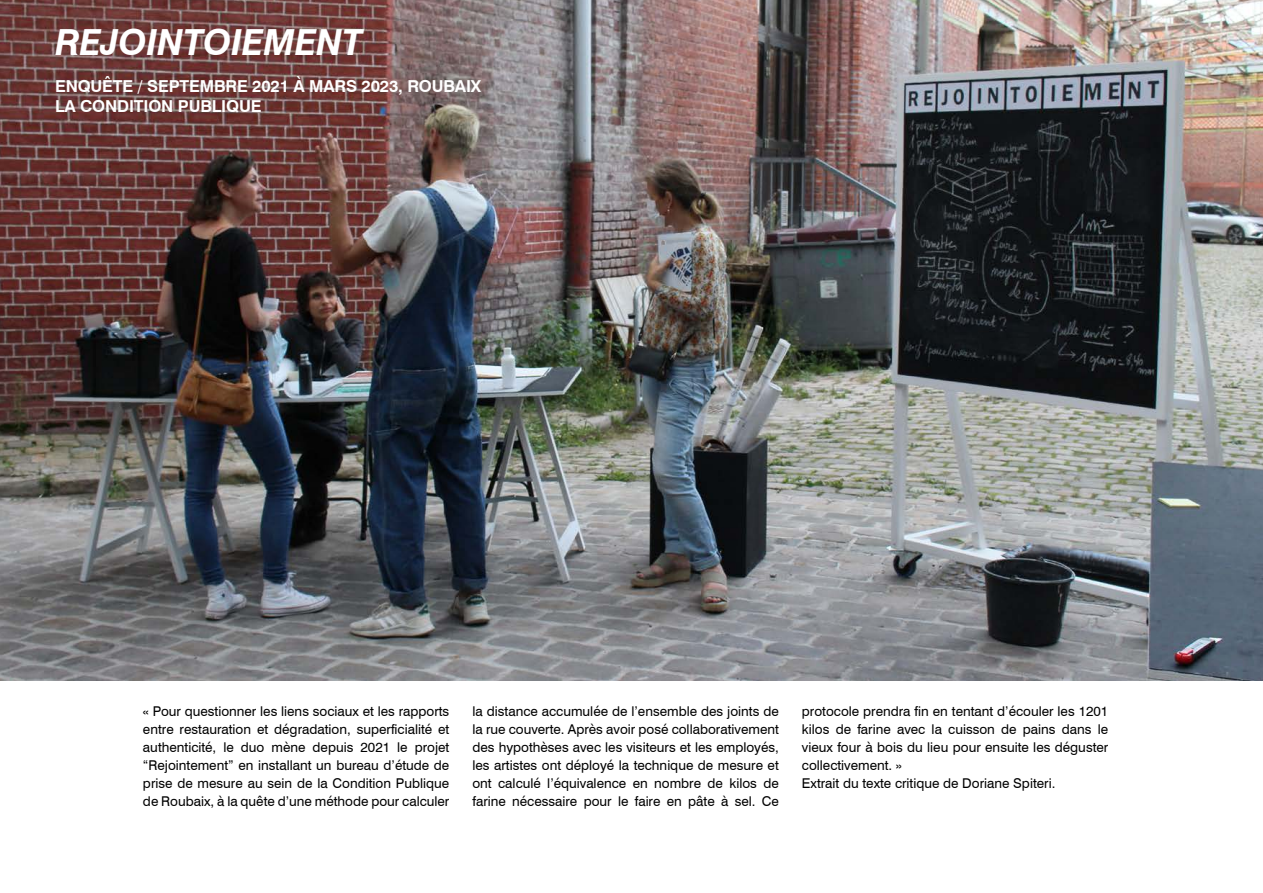
<style>
.page{position:relative;width:1263px;height:893px;background:#fff}
.page>*{position:absolute;margin:0;border:0;box-sizing:border-box;transform-origin:0 0}
.t1{font:italic 700 36px "Swiss 721 BT";letter-spacing:-.01em;color:#fff}
.t2{font:700 16.5px/19.8px "Swiss 721 BT";letter-spacing:-.01em;color:#fff}
.t3{font:13.5px/18px "Swiss 721 BT";color:#000;text-align:justify}
</style>
<div class="page">
<img style="left:0;top:0;width:1263px;height:680px">
<h1 class="t1" style="left:55px;top:20px;width:309px">REJOINTOIEMENT</h1>
<p class="t2" style="left:55px;top:77px;width:428px">ENQUÊTE / SEPTEMBRE 2021 À MARS 2023, ROUBAIX<br>LA CONDITION PUBLIQUE</p>
<p class="t3" style="left:143px;top:702px;width:308px">« Pour questionner les liens sociaux et les rapports entre restauration et dégradation, superficialité et authenticité, le duo mène depuis 2021 le projet “Rejointement” en installant un bureau d’étude de prise de mesure au sein de la Condition Publique de Roubaix, à la quête d’une méthode pour calculer</p>
<p class="t3" style="left:472px;top:702px;width:308px">la distance accumulée de l’ensemble des joints de la rue couverte. Après avoir posé collaborativement des hypothèses avec les visiteurs et les employés, les artistes ont déployé la technique de mesure et ont calculé l’équivalence en nombre de kilos de farine nécessaire pour le faire en pâte à sel. Ce</p>
<p class="t3" style="left:802px;top:702px;width:308px;text-align:left">protocole prendra fin en tentant d’écouler les 1201 kilos de farine avec la cuisson de pains dans le vieux four à bois du lieu pour ensuite les déguster collectivement. »<br>Extrait du texte critique de Doriane Spiteri.</p>
</div>
